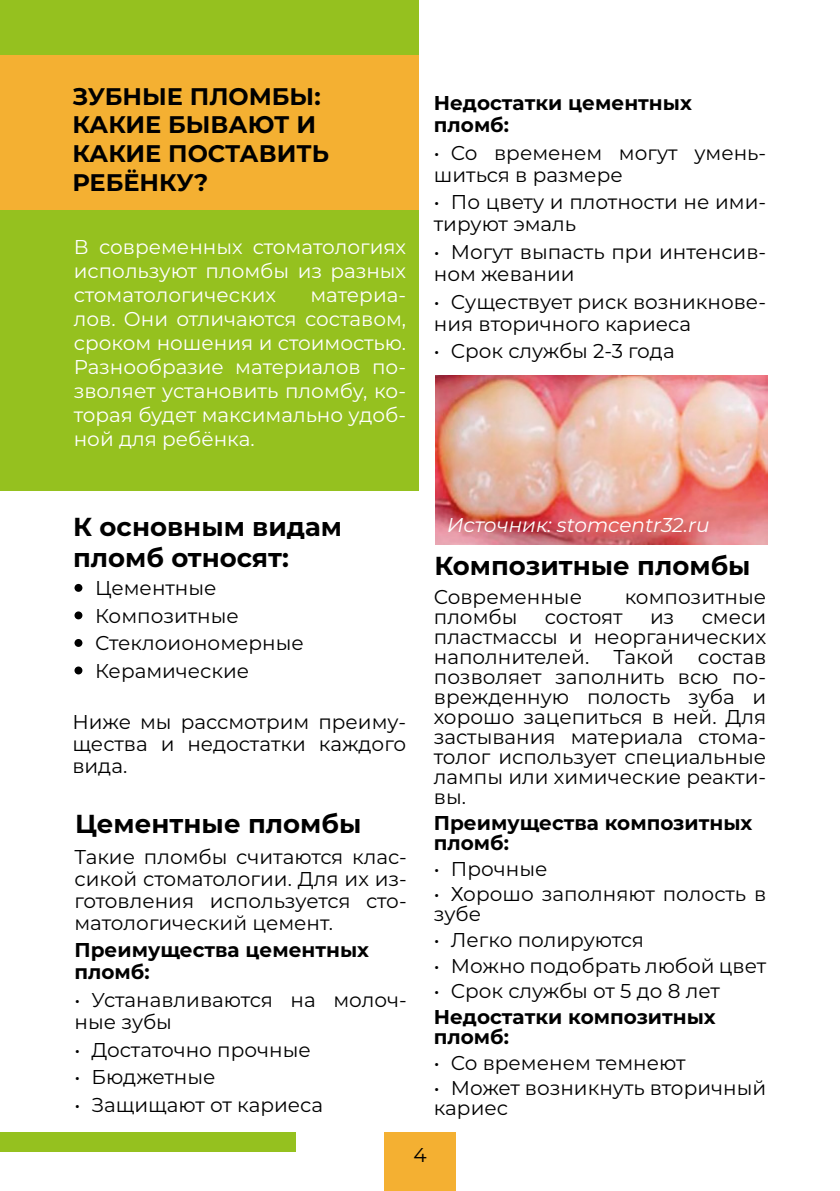
<style>
.page{position:relative;width:840px;height:1191px;background:#fff}
.page>*{position:absolute;margin:0;border:0;box-sizing:border-box;transform-origin:0 0}
.t1{font:700 26px/31.2px "Montserrat";color:#000}
.t2{font:700 24px/28.8px "Montserrat";color:#000}
.t3{font:20px/20px "Montserrat";color:#000}
.t4{font:20px/24px "Montserrat";color:#fff;text-align:justify}
.t5{font:700 20px/22px "Montserrat";color:#000}
.t6{font:italic 20px "Montserrat";color:#fff}
</style>
<div class="page">
<div style="left:0;top:0;width:418px;height:490px;background:#95c11f"></div>
<div style="left:384px;top:1132px;width:71px;height:59px;background:#f4b032"></div>
<div style="left:0;top:55px;width:418px;height:155px;background:#f4b032"></div>
<div style="left:0;top:1132px;width:295px;height:20px;background:#95c11f"></div>
<div style="left:74px;top:666px;width:8px;height:8px;background:#000;border-radius:50%"></div>
<div style="left:74px;top:639px;width:8px;height:8px;background:#000;border-radius:50%"></div>
<div style="left:74px;top:611px;width:8px;height:8px;background:#000;border-radius:50%"></div>
<div style="left:74px;top:584px;width:8px;height:8px;background:#000;border-radius:50%"></div>
<img style="left:435px;top:376px;width:332px;height:168px">
<p class="t2" style="left:72px;top:80px;width:258px">ЗУБНЫЕ ПЛОМБЫ:<br>КАКИЕ БЫВАЮТ И<br>КАКИЕ ПОСТАВИТЬ<br>РЕБЁНКУ?</p>
<p class="t4" style="left:74px;top:234px;width:334px">В современных стоматологиях используют пломбы из разных стоматологических</p>
<p class="t4" style="left:74px;top:282px;width:334px;text-indent:236px">материа&shy;лов. Они отличаются составом, сроком ношения и стоимостью.<br>Разнообразие материалов по&shy;зволяет установить пломбу, ко&shy;торая будет максимально удоб&shy;ной для ребёнка.</p>
<p class="t5" style="left:433px;top:91px;width:259px">Недостатки цементных пломб:</p>
<p class="t3" style="left:433px;top:141px;width:333px;line-height:22px">• Со временем могут умень&shy;шиться в размере</p>
<p class="t3" style="left:433px;top:191px;width:333px;line-height:22px">• По цвету и плотности не ими&shy;тируют эмаль</p>
<p class="t3" style="left:433px;top:240px;width:333px;line-height:22px">• Могут выпасть при интенсив&shy;ном жевании</p>
<p class="t3" style="left:433px;top:290px;width:334px;line-height:22px">• Существует риск возникнове&shy;ния вторичного кариеса</p>
<p class="t3" style="left:433px;top:341px;width:242px">• Срок службы 2-3 года</p>
<h1 class="t1" style="left:73px;top:509px;width:270px">К основным видам пломб относят:</h1>
<p class="t3" style="left:95px;top:573px;width:210px;line-height:27.6px">Цементные<br>Композитные<br>Стеклоиономерные<br>Керамические</p>
<p class="t3" style="left:72px;top:710px;width:335px;line-height:22px;text-align:justify">Ниже мы рассмотрим преиму&shy;щества и недостатки каждого вида.</p>
<h1 class="t1" style="left:75px;top:807px;width:287px">Цементные пломбы</h1>
<p class="t3" style="left:74px;top:845px;width:334px;line-height:22px;text-align:justify">Такие пломбы считаются клас&shy;сикой стоматологии. Для их из&shy;готовления используется сто&shy;матологический цемент.</p>
<p class="t5" style="left:74px;top:938px;width:296px">Преимущества цементных пломб:</p>
<p class="t3" style="left:74px;top:988px;width:333px;line-height:22px">• Устанавливаются на молоч&shy;ные зубы</p>
<p class="t3" style="left:74px;top:1039px;width:238px">• Достаточно прочные</p>
<p class="t3" style="left:74px;top:1066px;width:142px">• Бюджетные</p>
<p class="t3" style="left:74px;top:1094px;width:250px">• Защищают от кариеса</p>
<p class="t6" style="left:447px;top:511px;width:264px">Источник: stomcentr32.ru</p>
<h1 class="t1" style="left:434px;top:549px;width:317px">Композитные пломбы</h1>
<p class="t3" style="left:433px;top:586px;width:150px">Современные</p>
<p class="t3" style="left:624px;top:586px;width:143px">композитные</p>
<p class="t3" style="left:433px;top:606px;width:85px">пломбы</p>
<p class="t3" style="left:544px;top:606px;width:79px">состоят</p>
<p class="t3" style="left:649px;top:606px;width:26px">из</p>
<p class="t3" style="left:433px;top:606px;width:334px;text-align:justify;text-indent:268px">смеси пластмассы и неорганических наполнителей. Такой состав позволяет заполнить всю по&shy;врежденную полость зуба и хорошо зацепиться в ней. Для застывания материала стома&shy;толог использует специальные лампы или химические реакти&shy;вы.</p>
<p class="t5" style="left:433px;top:812px;width:320px;line-height:20px">Преимущества композитных пломб:</p>
<p class="t3" style="left:433px;top:858px;width:115px">• Прочные</p>
<p class="t3" style="left:433px;top:883px;width:333px">• Хорошо заполняют полость в зубе</p>
<p class="t3" style="left:433px;top:929px;width:211px">• Легко полируются</p>
<p class="t3" style="left:433px;top:955px;width:333px">• Можно подобрать любой цвет</p>
<p class="t3" style="left:433px;top:980px;width:287px">• Срок службы от 5 до 8 лет</p>
<p class="t5" style="left:433px;top:1006px;width:283px;line-height:20px">Недостатки композитных пломб:</p>
<p class="t3" style="left:433px;top:1052px;width:253px">• Со временем темнеют</p>
<p class="t3" style="left:433px;top:1077px;width:333px">• Может возникнуть вторичный кариес</p>
<p class="t3" style="left:413px;top:1144px;width:15px">4</p>
</div>
